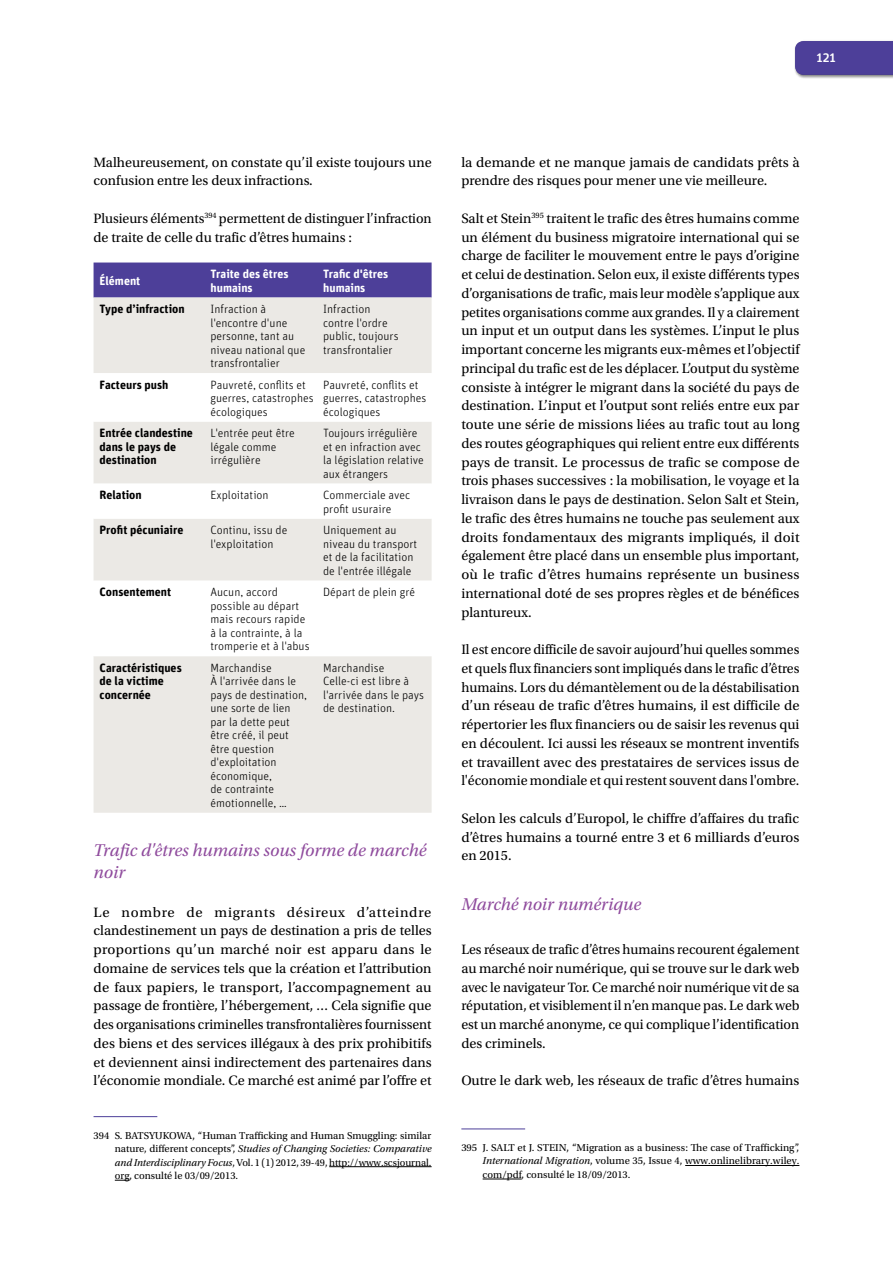
<style>
.page{position:relative;width:893px;height:1263px;background:#fff}
.page>*{position:absolute;margin:0;border:0;box-sizing:border-box;transform-origin:0 0}
.TSStiteltje_itali{font:italic 18px/21.6px "Utopia Std";color:#8f4b9d}
.Body{font:14.25px/18.8px "Utopia Std";color:#000;text-align:justify}
.t1{font:500 13.5px "Unit Rounded OT";color:#fff}
.Texte{font:300 12px/13.5px "Unit Rounded OT";color:#000}
.Texte-2{font:700 12px/13.5px "Unit Rounded OT";color:#000}
.Texte-3{font:700 12px/13.5px "Unit Rounded OT";color:#fff}
.Voetnoot{font:10.5px/13.5px "Utopia Std";color:#000;text-align:justify}
.s1{font-style:italic}
</style>
<div class="page">
<div style="left:794px;top:40px;width:99px;height:39px;background:#000;opacity:.3"></div>
<div style="left:795px;top:41px;width:98px;height:34px;background:#4d3f99"></div>
<div style="left:94px;top:262px;width:338px;height:36px;background:#4d3f99"></div>
<div style="left:94px;top:298px;width:338px;height:515px;background:#ebe9e5"></div>
<svg style="left:94px;top:373px;width:338px;height:283px"></svg>
<hr style="left:94px;top:1116px;width:63px;height:1px;background:#4d3f99">
<hr style="left:329px;top:1166px;width:103px;height:1px;background:#000">
<svg style="left:115px;top:1180px;width:14px;height:1px"></svg>
<hr style="left:461px;top:1128px;width:64px;height:1px;background:#4d3f99">
<hr style="left:685px;top:1165px;width:114px;height:1px;background:#000">
<hr style="left:483px;top:1179px;width:39px;height:1px;background:#000">
<p class="t1" style="left:816px;top:49px;width:21px">121</p>
<p class="Body" style="left:94px;top:153px;width:340px">Malheureusement, on constate qu’il existe toujours une confusion entre les deux infractions.</p>
<p class="Body" style="left:94px;top:209px;width:340px">Plusieurs éléments<sup>394</sup> permettent de distinguer l’infraction de traite de celle du trafic d’êtres humains :</p>
<p class="Texte-3" style="left:100px;top:274px;width:42px">Élément</p>
<p class="Texte-3" style="left:210px;top:267px;width:80px">Traite des êtres humains</p>
<p class="Texte-3" style="left:323px;top:267px;width:67px">Trafic d'êtres humains</p>
<p class="Texte-2" style="left:100px;top:302px;width:87px">Type d’infraction</p>
<p class="Texte" style="left:210px;top:302px;width:96px">Infraction à l'encontre d'une personne, tant au niveau national que transfrontalier</p>
<p class="Texte" style="left:323px;top:302px;width:77px">Infraction contre l'ordre public, toujours transfrontalier</p>
<p class="Texte-2" style="left:100px;top:377px;width:70px">Facteurs push</p>
<p class="Texte" style="left:210px;top:378px;width:105px">Pauvreté, conflits et guerres, catastrophes écologiques</p>
<p class="Texte" style="left:323px;top:378px;width:105px">Pauvreté, conflits et guerres, catastrophes écologiques</p>
<p class="Texte-2" style="left:100px;top:426px;width:95px">Entrée clandestine dans le pays de destination</p>
<p class="Texte" style="left:210px;top:426px;width:86px">L'entrée peut être légale comme irrégulière</p>
<p class="Texte" style="left:323px;top:426px;width:102px">Toujours irrégulière et en infraction avec la législation relative aux étrangers</p>
<p class="Texte-2" style="left:100px;top:488px;width:44px">Relation</p>
<p class="Texte" style="left:210px;top:488px;width:60px">Exploitation</p>
<p class="Texte" style="left:323px;top:488px;width:89px">Commerciale avec profit usuraire</p>
<p class="Texte-2" style="left:100px;top:523px;width:85px">Profit pécuniaire</p>
<p class="Texte" style="left:210px;top:523px;width:78px">Continu, issu de l'exploitation</p>
<p class="Texte" style="left:323px;top:523px;width:96px">Uniquement au niveau du transport et de la facilitation de l'entrée illégale</p>
<p class="Texte-2" style="left:100px;top:585px;width:73px">Consentement</p>
<p class="Texte" style="left:210px;top:585px;width:101px">Aucun, accord possible au départ mais recours rapide à la contrainte, à la tromperie et à l'abus</p>
<p class="Texte" style="left:323px;top:585px;width:93px">Départ de plein gré</p>
<p class="Texte-2" style="left:100px;top:661px;width:84px">Caractéristiques de la victime concernée</p>
<p class="Texte" style="left:210px;top:661px;width:63px">Marchandise</p>
<p class="Texte" style="left:323px;top:661px;width:63px">Marchandise</p>
<p class="Texte" style="left:323px;top:674px;width:103px">Celle-ci est libre à l'arrivée dans le pays de destination.</p>
<p class="Texte" style="left:210px;top:674px;width:98px">À l'arrivée dans le pays de destination, une sorte de lien par la dette peut être créé, il peut être question d'exploitation économique,<br>de contrainte émotionnelle, …</p>
<p class="TSStiteltje_itali" style="left:94px;top:840px;width:334px">Trafic d'êtres humains sous forme de marché noir</p>
<p class="Body" style="left:94px;top:903px;width:340px">Le nombre de migrants désireux d’atteindre clandestinement un pays de destination a pris de telles proportions qu’un marché noir est apparu dans le domaine de services tels que la création et l’attribution de faux papiers, le transport, l’accompagnement au passage de frontière, l’hébergement, … Cela signifie que des organisations criminelles transfrontalières fournissent des biens et des services illégaux à des prix prohibitifs et deviennent ainsi indirectement des partenaires dans l’économie mondiale. Ce marché est animé par l’offre et</p>
<p class="Voetnoot" style="left:115px;top:1129px;width:318px;text-indent:-21px">394 S. BATSYUKOWA, “Human Trafficking and Human Smuggling: similar nature, different concepts”, <span class="s1">Studies of Changing Societies: Comparative and Interdisciplinary Focus</span>, Vol. 1 (1) 2012, 39-49, http://www.scsjournal. org, consulté le 03/09/2013.</p>
<p class="Body" style="left:461px;top:153px;width:340px">la demande et ne manque jamais de candidats prêts à prendre des risques pour mener une vie meilleure.</p>
<p class="Body" style="left:461px;top:209px;width:340px">Salt et Stein<sup>395</sup> traitent le trafic des êtres humains comme un élément du business migratoire international qui se charge de faciliter le mouvement entre le pays d’origine et celui de destination. Selon eux, il existe différents types d’organisations de trafic, mais leur modèle s’applique aux petites organisations comme aux grandes. Il y a clairement un input et un output dans les systèmes. L’input le plus important concerne les migrants eux-mêmes et l’objectif principal du trafic est de les déplacer. L’output du système consiste à intégrer le migrant dans la société du pays de destination. L’input et l’output sont reliés entre eux par toute une série de missions liées au trafic tout au long des routes géographiques qui relient entre eux différents pays de transit. Le processus de trafic se compose de trois phases successives : la mobilisation, le voyage et la livraison dans le pays de destination. Selon Salt et Stein, le trafic des êtres humains ne touche pas seulement aux droits fondamentaux des migrants impliqués, il doit également être placé dans un ensemble plus important, où le trafic d’êtres humains représente un business international doté de ses propres règles et de bénéfices plantureux.</p>
<p class="Body" style="left:461px;top:640px;width:340px">Il est encore difficile de savoir aujourd’hui quelles sommes et quels flux financiers sont impliqués dans le trafic d’êtres humains. Lors du démantèlement ou de la déstabilisation d’un réseau de trafic d’êtres humains, il est difficile de répertorier les flux financiers ou de saisir les revenus qui en découlent. Ici aussi les réseaux se montrent inventifs et travaillent avec des prestataires de services issus de l'économie mondiale et qui restent souvent dans l'ombre.</p>
<p class="Body" style="left:461px;top:809px;width:340px">Selon les calculs d’Europol, le chiffre d’affaires du trafic d’êtres humains a tourné entre 3 et 6 milliards d’euros en 2015.</p>
<p class="TSStiteltje_itali" style="left:461px;top:893px;width:181px">Marché noir numérique</p>
<p class="Body" style="left:461px;top:940px;width:340px">Les réseaux de trafic d’êtres humains recourent également au marché noir numérique, qui se trouve sur le dark web avec le navigateur Tor. Ce marché noir numérique vit de sa réputation, et visiblement il n’en manque pas. Le dark web est un marché anonyme, ce qui complique l’identification des criminels.</p>
<p class="Body" style="left:461px;top:1072px;width:340px">Outre le dark web, les réseaux de trafic d’êtres humains</p>
<p class="Voetnoot" style="left:483px;top:1141px;width:318px;text-indent:-21px">395 J. SALT et J. STEIN, “Migration as a business: The case of Trafficking”, <span class="s1">International Migration</span>, volume 35, Issue 4, www.onlinelibrary.wiley. com/pdf, consulté le 18/09/2013.</p>
</div>
